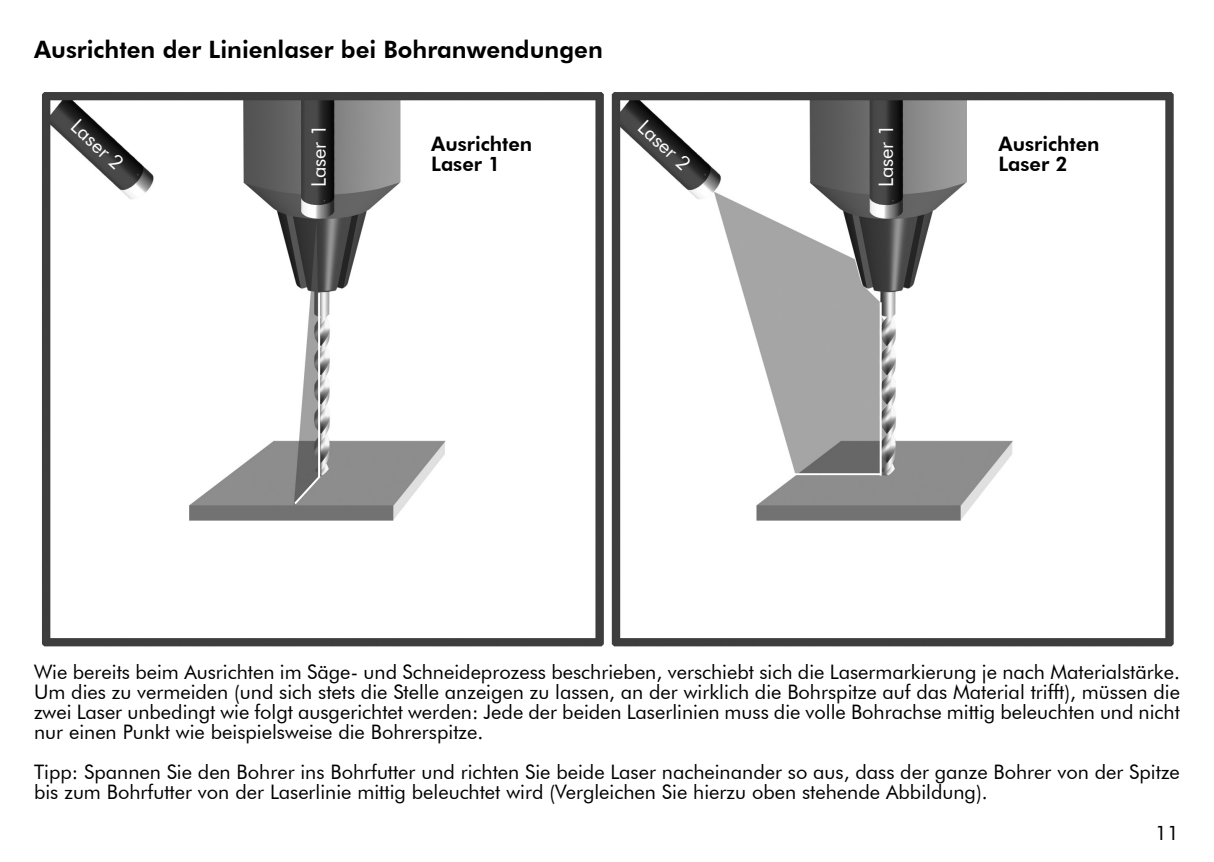
<style>
.page{position:relative;width:1214px;height:862px;background:#fff}
.page>*{position:absolute;margin:0;border:0;box-sizing:border-box;transform-origin:0 0}
.Absatzformat_1{font:800 24px "Futura BT";color:#000}
.t1{font:20px/20px "Futura BT";color:#000;text-align:justify}
.t2{font:800 20px/20px "Futura BT";color:#000}
.t3{font:20px "Futura BT";color:#fff}
</style>
<div class="page">
<img style="left:42px;top:92px;width:1132px;height:555px">
<hr style="left:318px;top:293px;width:2px;height:184px;background:#fff">
<svg style="left:292px;top:473px;width:30px;height:33px"></svg>
<hr style="left:879px;top:302px;width:2px;height:174px;background:#fff">
<hr style="left:794px;top:473px;width:86px;height:2px;background:#fff">
<p class="Absatzformat_1" style="left:34px;top:35px;width:570px">Ausrichten der Linienlaser bei Bohranwendungen</p>
<p class="t3" style="left:83px;top:114px;width:65px;rotate:43deg">Laser 2</p>
<p class="t3" style="left:649px;top:115px;width:65px;rotate:43deg">Laser 2</p>
<p class="t3" style="left:306px;top:187px;width:65px;rotate:-90deg">Laser 1</p>
<p class="t3" style="left:873px;top:187px;width:65px;rotate:-90deg">Laser 1</p>
<p class="t2" style="left:431px;top:134px;width:103px">Ausrichten<br>Laser 1</p>
<p class="t2" style="left:998px;top:134px;width:103px">Ausrichten<br>Laser 2</p>
<p class="t1" style="left:34px;top:661px;width:1147px">Wie bereits beim Ausrichten im Säge- und Schneideprozess beschrieben, verschiebt sich die Lasermarkierung je nach Materialstärke.<br>Um dies zu vermeiden (und sich stets die Stelle anzeigen zu lassen, an der wirklich die Bohrspitze auf das Material trifft), müssen die zwei Laser unbedingt wie folgt ausgerichtet werden: Jede der beiden Laserlinien muss die volle Bohrachse mittig beleuchten und nicht nur einen Punkt wie beispielsweise die Bohrerspitze.</p>
<p class="t1" style="left:34px;top:761px;width:1147px">Tipp: Spannen Sie den Bohrer ins Bohrfutter und richten Sie beide Laser nacheinander so aus, dass der ganze Bohrer von der Spitze bis zum Bohrfutter von der Laserlinie mittig beleuchtet wird (Vergleichen Sie hierzu oben stehende Abbildung).</p>
<p class="t1" style="left:1155px;top:823px;width:25px">11</p>
</div>
